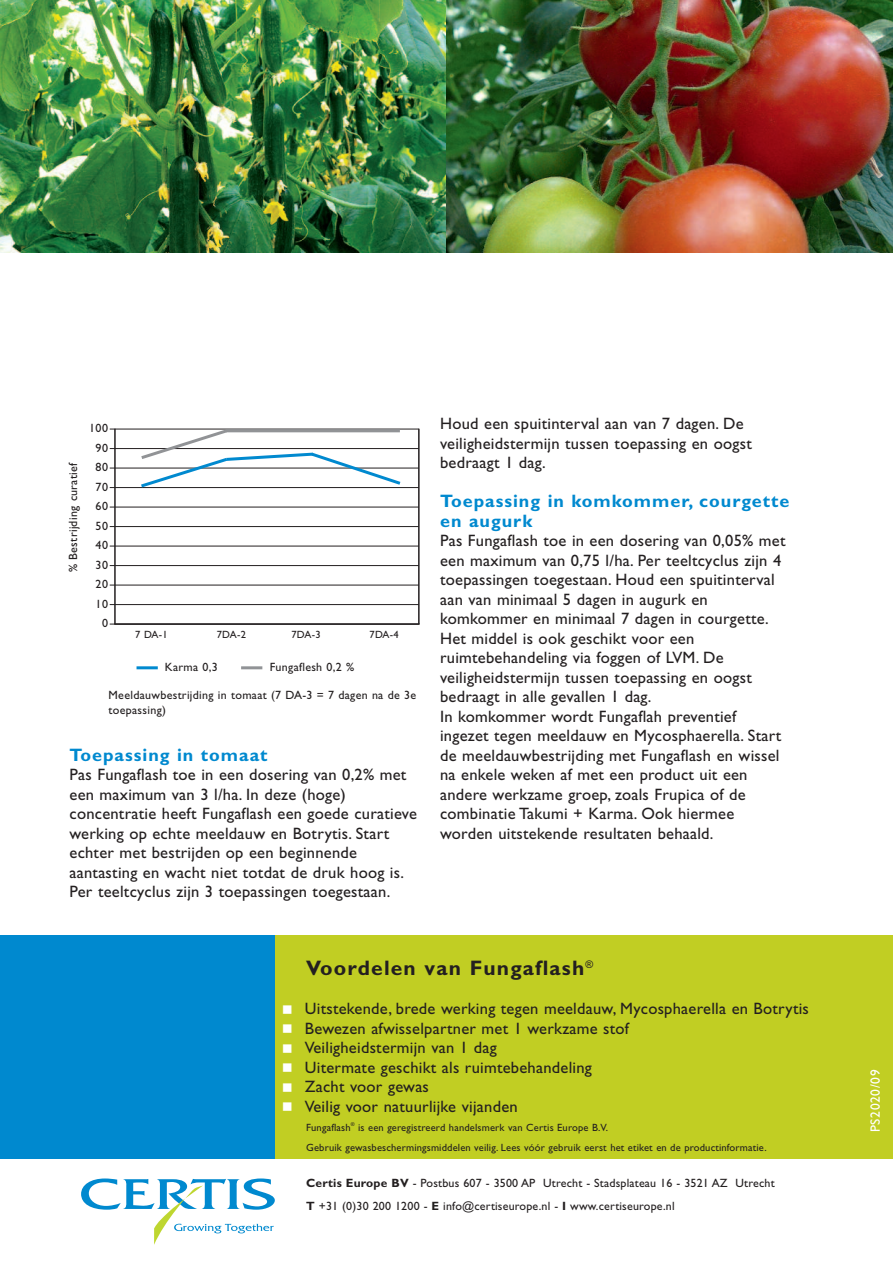
<style>
.page{position:relative;width:893px;height:1263px;background:#fff}
.page>*{position:absolute;margin:0;border:0;box-sizing:border-box;transform-origin:0 0}
.t1{font:700 21px "Gill Sans";letter-spacing:.055em;color:#231f20}
.t2{font:700 18px/19.5px "Gill Sans";letter-spacing:.055em;color:#0089cf}
.t3{font:16.5px/19.5px "Gill Sans";letter-spacing:.015em;color:#231f20}
.t4{font:13.5px "Gill Sans";letter-spacing:.05em;color:#fff}
.t5{font:12px/22.5px "Gill Sans";letter-spacing:.025em;color:#231f20}
.t6{font:12px/19.5px "Gill Sans";letter-spacing:.05em;color:#231f20;text-align:right}
.t7{font:10.5px/19.5px "Gill Sans";letter-spacing:.015em;color:#231f20}
.t8{font:5.25px "Gill Sans";color:#231f20}
.s1{font-weight:700}
</style>
<div class="page">
<img style="left:0;top:0;width:446px;height:253px">
<img style="left:446px;top:0;width:447px;height:253px">
<div style="left:0;top:935px;width:893px;height:224px;background:#c1ce23"></div>
<div style="left:0;top:935px;width:274px;height:224px;background:#0089cf"></div>
<svg style="left:81px;top:1178px;width:194px;height:67px"></svg>
<hr style="left:110px;top:429px;width:309px;height:1px;background:#231f20">
<hr style="left:110px;top:448px;width:309px;height:1px;background:#231f20">
<hr style="left:110px;top:468px;width:309px;height:1px;background:#231f20">
<hr style="left:110px;top:487px;width:309px;height:1px;background:#231f20">
<hr style="left:110px;top:507px;width:309px;height:1px;background:#231f20">
<hr style="left:110px;top:526px;width:309px;height:1px;background:#231f20">
<hr style="left:110px;top:546px;width:309px;height:1px;background:#231f20">
<hr style="left:110px;top:565px;width:309px;height:1px;background:#231f20">
<hr style="left:110px;top:585px;width:309px;height:1px;background:#231f20">
<hr style="left:110px;top:604px;width:309px;height:1px;background:#231f20">
<hr style="left:110px;top:624px;width:309px;height:1px;background:#231f20">
<hr style="left:114px;top:623px;width:306px;height:2px;background:#231f20">
<hr style="left:114px;top:429px;width:2px;height:195px;background:#231f20">
<hr style="left:418px;top:429px;width:2px;height:195px;background:#231f20">
<hr style="left:137px;top:666px;width:21px;height:3px;background:#0089cf">
<hr style="left:241px;top:666px;width:21px;height:3px;background:#919396">
<svg style="left:138px;top:428px;width:266px;height:61px"></svg>
<p class="t5" style="left:63px;top:572px;width:111px;rotate:-90deg">% Bestrijding curatief</p>
<p class="t6" style="left:89px;top:420px;width:21px">100<br>90<br>80<br>70<br>60<br>50<br>40<br>30<br>20<br>10<br>0</p>
<p class="t7" style="left:135px;top:626px;width:34px">7 DA-1</p>
<p class="t7" style="left:217px;top:626px;width:31px">7DA-2</p>
<p class="t7" style="left:291px;top:626px;width:31px">7DA-3</p>
<p class="t7" style="left:369px;top:626px;width:31px">7DA-4</p>
<p class="t5" style="left:165px;top:657px;width:54px">Karma 0,3</p>
<p class="t5" style="left:270px;top:657px;width:86px">Fungaflesh 0,2 %</p>
<p class="t5" style="left:109px;top:689px;width:309px;line-height:15px">Meeldauwbestrijding in tomaat (7 DA-3 = 7 dagen na de 3e toepassing)</p>
<p class="t2" style="left:70px;top:745px;width:200px">Toepassing in tomaat</p>
<p class="t3" style="left:70px;top:766px;width:349px">Pas Fungaflash toe in een dosering van 0,2% met een maximum van 3 l/ha. In deze (hoge) concentratie heeft Fungaflash een goede curatieve werking op echte meeldauw en Botrytis. Start echter met bestrijden op een beginnende aantasting en wacht niet totdat de druk hoog is.<br>Per teeltcyclus zijn 3 toepassingen toegestaan.</p>
<p class="t3" style="left:440px;top:415px;width:313px">Houd een spuitinterval aan van 7 dagen. De veiligheidstermijn tussen toepassing en oogst bedraagt 1 dag.</p>
<p class="t2" style="left:440px;top:491px;width:351px">Toepassing in komkommer, courgette en augurk</p>
<p class="t3" style="left:440px;top:532px;width:347px">Pas Fungaflash toe in een dosering van 0,05% met een maximum van 0,75 l/ha. Per teeltcyclus zijn 4 toepassingen toegestaan. Houd een spuitinterval aan van minimaal 5 dagen in augurk en komkommer en minimaal 7 dagen in courgette.<br>Het middel is ook geschikt voor een ruimtebehandeling via foggen of LVM. De veiligheidstermijn tussen toepassing en oogst bedraagt in alle gevallen 1 dag.<br>In komkommer wordt Fungaflah preventief ingezet tegen meeldauw en Mycosphaerella. Start de meeldauwbestrijding met Fungaflash en wissel na enkele weken af met een product uit een andere werkzame groep, zoals Frupica of de combinatie Takumi + Karma. Ook hiermee worden uitstekende resultaten behaald.</p>
<p class="t1" style="left:306px;top:955px;width:288px">Voordelen van Fungaflash<sup>®</sup></p>
<p class="t3" style="left:305px;top:1000px;width:506px">Uitstekende, brede werking tegen meeldauw, Mycosphaerella en Botrytis Bewezen afwisselpartner met 1 werkzame stof<br>Veiligheidstermijn van 1 dag<br>Uitermate geschikt als ruimtebehandeling<br>Zacht voor gewas<br>Veilig voor natuurlijke vijanden</p>
<p class="t7" style="left:306px;top:1119px;width:46px">Fungaflash</p>
<p class="t8" style="left:351px;top:1122px;width:5px">®</p>
<p class="t7" style="left:306px;top:1119px;width:462px;text-indent:52px">is een geregistreerd handelsmerk van Certis Europe B.V.<br>Gebruik gewasbeschermingsmiddelen veilig. Lees vóór gebruik eerst het etiket en de productinformatie.</p>
<p class="t5" style="left:306px;top:1173px;width:470px"><span class="s1">Certis Europe BV</span> - Postbus 607 - 3500 AP Utrecht - Stadsplateau 16 - 3521 AZ Utrecht<br><span class="s1">T</span> +31 (0)30 200 1200 - <span class="s1">E</span> info@certiseurope.nl - <span class="s1">I</span> www.certiseurope.nl</p>
<p class="t4" style="left:870px;top:1132px;width:64px;rotate:-90deg">PS2020/09</p>
<p class="t4" style="left:870px;top:1132px;width:57px;rotate:-90deg">mei 2007</p>
</div>
